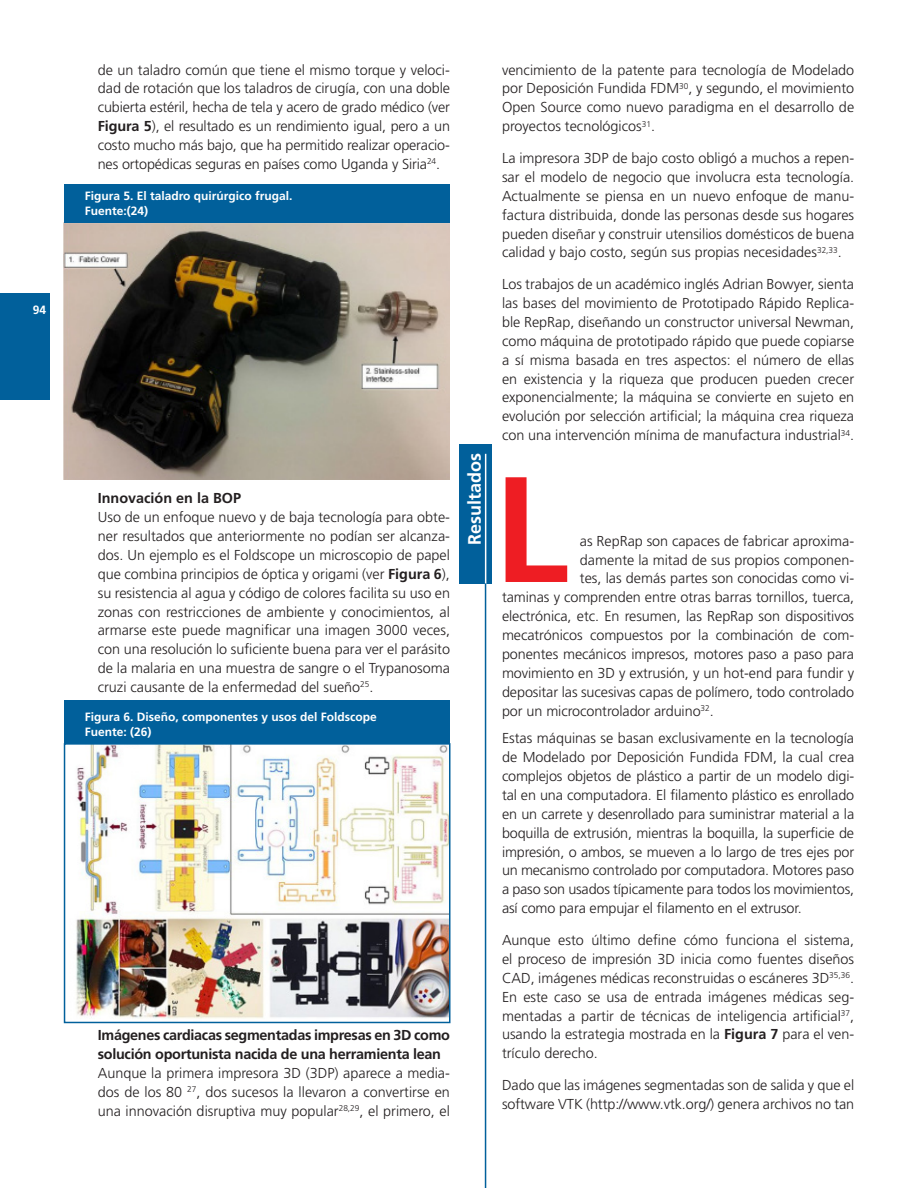
<style>
.page{position:relative;width:918px;height:1188px;background:#fff}
.page>*{position:absolute;margin:0;border:0;box-sizing:border-box;transform-origin:0 0}
.t1{font:700 18px "Frutiger";color:#fff}
.t2{font:300 14.4px/18.9px "Frutiger";letter-spacing:-.005em;color:#231f20;text-align:justify}
.t3{font:700 14.4px/18.9px "Frutiger";letter-spacing:-.02em;color:#231f20}
.t4{font:700 14.4px "Frutiger";color:#231f20}
.t5{font:700 12px "Frutiger";color:#fff}
.s1{font-weight:700}
</style>
<div class="page">
<div style="left:0;top:293px;width:50px;height:107px;background:#01609b"></div>
<img style="left:64px;top:223px;width:386px;height:256px">
<div style="left:64px;top:184px;width:386px;height:39px;background:#01609b"></div>
<img style="left:76px;top:746px;width:371px;height:273px">
<div style="left:64px;top:743px;width:386px;height:280px;border:2px solid #01609b"></div>
<div style="left:64px;top:701px;width:386px;height:43px;background:#01609b"></div>
<div style="left:459px;top:444px;width:33px;height:140px;background:#01609b"></div>
<hr style="left:485px;top:454px;width:1px;height:130px;background:#fff">
<hr style="left:485px;top:583px;width:1px;height:605px;background:#01609b">
<svg style="left:506px;top:477px;width:61px;height:105px"></svg>
<p class="t5" style="left:33px;top:303px;width:15px">94</p>
<p class="t2" style="left:98px;top:60px;width:354px">de un taladro común que tiene el mismo torque y veloci&shy;dad de rotación que los taladros de cirugía, con una doble cubierta estéril, hecha de tela y acero de grado médico (ver <span class="s1">Figura 5</span>), el resultado es un rendimiento igual, pero a un costo mucho más bajo, que ha permitido realizar operacio&shy;nes ortopédicas seguras en países como Uganda y Siria<sup>24</sup>.</p>
<p class="t5" style="left:85px;top:189px;width:209px">Figura 5. El taladro quirúrgico frugal.</p>
<p class="t5" style="left:85px;top:204px;width:65px">Fuente:(24)</p>
<p class="t4" style="left:98px;top:490px;width:145px">Innovación en la BOP</p>
<p class="t2" style="left:98px;top:508px;width:354px">Uso de un enfoque nuevo y de baja tecnología para obte&shy;ner resultados que anteriormente no podían ser alcanza&shy;dos. Un ejemplo es el Foldscope un microscopio de papel que combina principios de óptica y origami (ver <span class="s1">Figura 6</span>), su resistencia al agua y código de colores facilita su uso en zonas con restricciones de ambiente y conocimientos, al armarse este puede magnificar una imagen 3000 veces, con una resolución lo suficiente buena para ver el parásito de la malaria en una muestra de sangre o el Trypanosoma cruzi causante de la enfermedad del sueño<sup>25</sup>.</p>
<p class="t5" style="left:85px;top:710px;width:294px">Figura 6. Diseño, componentes y usos del Foldscope</p>
<p class="t5" style="left:85px;top:725px;width:68px">Fuente: (26)</p>
<p class="t1" style="left:464px;top:545px;width:93px;rotate:-90deg">Resultados</p>
<p class="t3" style="left:98px;top:1026px;width:354px">Imágenes cardiacas segmentadas impresas en 3D como solución oportunista nacida de una herramienta lean</p>
<p class="t2" style="left:98px;top:1064px;width:354px">Aunque la primera impresora 3D (3DP) aparece a media&shy;dos de los 80 <sup>27</sup>, dos sucesos la llevaron a convertirse en una innovación disruptiva muy popular<sup>28,29</sup>, el primero, el</p>
<p class="t2" style="left:502px;top:60px;width:354px">vencimiento de la patente para tecnología de Modelado por Deposición Fundida FDM<sup>30</sup>, y segundo, el movimiento Open Source como nuevo paradigma en el desarrollo de proyectos tecnológicos<sup>31</sup>.</p>
<p class="t2" style="left:502px;top:149px;width:354px">La impresora 3DP de bajo costo obligó a muchos a repen&shy;sar el modelo de negocio que involucra esta tecnología.<br>Actualmente se piensa en un nuevo enfoque de manu&shy;factura distribuida, donde las personas desde sus hogares pueden diseñar y construir utensilios domésticos de buena calidad y bajo costo, según sus propias necesidades<sup>32,33</sup>.</p>
<p class="t2" style="left:502px;top:275px;width:354px">Los trabajos de un académico inglés Adrian Bowyer, sienta las bases del movimiento de Prototipado Rápido Replica&shy;ble RepRap, diseñando un constructor universal Newman, como máquina de prototipado rápido que puede copiarse a sí misma basada en tres aspectos: el número de ellas en existencia y la riqueza que producen pueden crecer exponencialmente; la máquina se convierte en sujeto en evolución por selección artificial; la máquina crea riqueza con una intervención mínima de manufactura industrial<sup>34</sup>.</p>
<p class="t2" style="left:580px;top:531px;width:276px">as RepRap son capaces de fabricar aproxima-</p>
<p class="t2" style="left:580px;top:550px;width:276px">damente la mitad de sus propios componen-</p>
<p class="t2" style="left:580px;top:569px;width:276px">tes, las demás partes son conocidas como vi-</p>
<p class="t2" style="left:502px;top:588px;width:354px">taminas y comprenden entre otras barras tornillos, tuerca,</p>
<p class="t2" style="left:502px;top:607px;width:354px">electrónica, etc. En resumen, las RepRap son dispositivos</p>
<p class="t2" style="left:502px;top:626px;width:354px">mecatrónicos compuestos por la combinación de com-</p>
<p class="t2" style="left:502px;top:645px;width:354px">ponentes mecánicos impresos, motores paso a paso para</p>
<p class="t2" style="left:502px;top:664px;width:354px">movimiento en 3D y extrusión, y un hot-end para fundir y</p>
<p class="t2" style="left:502px;top:683px;width:354px">depositar las sucesivas capas de polímero, todo controlado</p>
<p class="t2" style="left:502px;top:702px;width:213px">por un microcontrolador arduino<sup>32</sup>.</p>
<p class="t2" style="left:502px;top:729px;width:354px">Estas máquinas se basan exclusivamente en la tecnología de Modelado por Deposición Fundida FDM, la cual crea complejos objetos de plástico a partir de un modelo digi&shy;tal en una computadora. El filamento plástico es enrollado en un carrete y desenrollado para suministrar material a la boquilla de extrusión, mientras la boquilla, la superficie de impresión, o ambos, se mueven a lo largo de tres ejes por un mecanismo controlado por computadora. Motores paso a paso son usados típicamente para todos los movimientos, así como para empujar el filamento en el extrusor.</p>
<p class="t2" style="left:502px;top:931px;width:354px">Aunque esto último define cómo funciona el sistema, el proceso de impresión 3D inicia como fuentes diseños CAD, imágenes médicas reconstruidas o escáneres 3D<sup>35,36</sup>.<br>En este caso se usa de entrada imágenes médicas seg&shy;mentadas a partir de técnicas de inteligencia artificial<sup>37</sup>, usando la estrategia mostrada en la <span class="s1">Figura 7</span> para el ven&shy;trículo derecho.</p>
<p class="t2" style="left:502px;top:1076px;width:354px">Dado que las imágenes segmentadas son de salida y que el software VTK (http://www.vtk.org/) genera archivos no tan</p>
</div>
